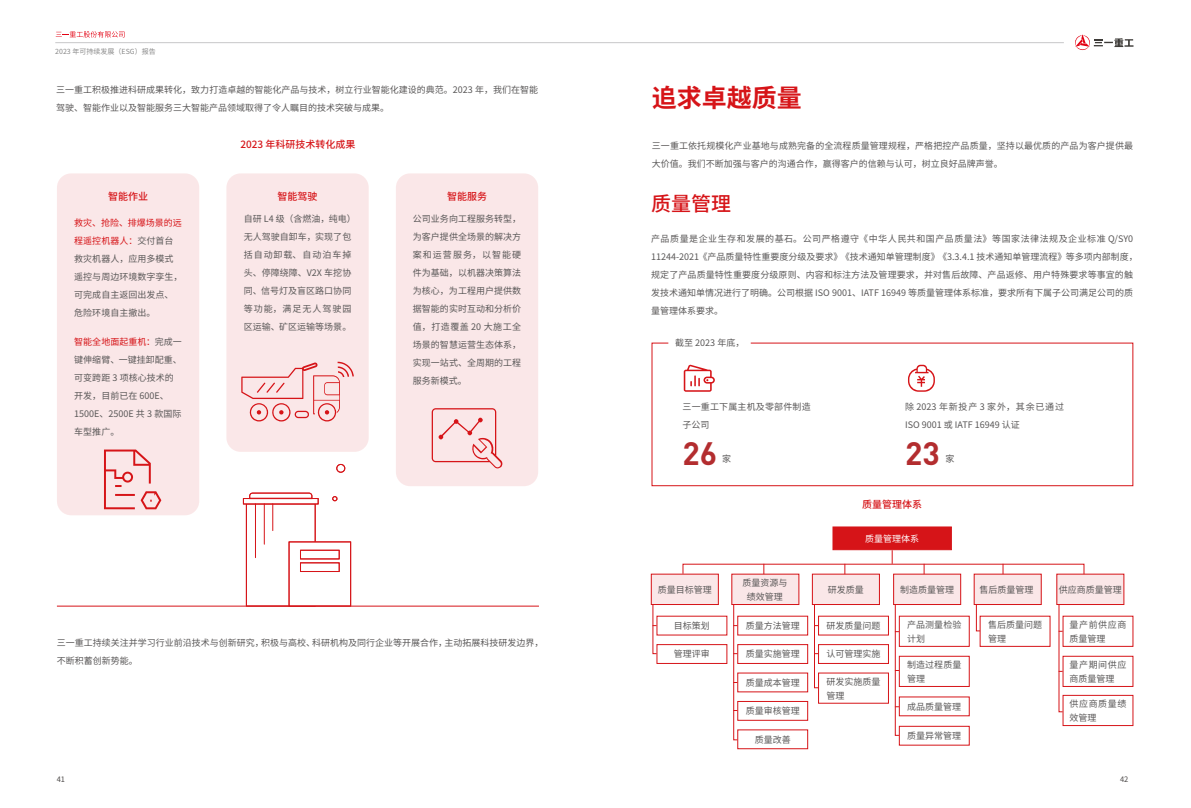
<style>
.page{position:relative;width:1191px;height:808px;background:#fff}
.page>*{position:absolute;margin:0;border:0;box-sizing:border-box;transform-origin:0 0}
.t1{font:700 32px "DIN";color:#b32d2f}
.t2{font:700 25px "Source Han Sans CN";color:#d61418}
.t3{font:500 20px "Source Han Sans CN";color:#d61418}
.t4{font:500 10px "Source Han Sans CN";color:#d61418}
.t5{font:9px/18px "Source Han Sans CN";color:#595757}
.t6{font:9px/14px "Source Han Sans CN";letter-spacing:.06em;color:#595757}
.t7{font:9px/18px "Source Han Sans CN";letter-spacing:.02em;color:#595757}
.t8{font:9px "Source Han Sans CN";color:#fff}
.t9{font:7.5px "Source Han Sans CN";color:#4c4948}
.t10{font:7px "Source Han Sans CN";color:#898989}
.s1{color:#d61418}
</style>
<div class="page">
<svg style="left:56px;top:31px;width:68px;height:7px"></svg>
<hr style="left:55px;top:42px;width:1008px;height:1px;background:#c7c7c9">
<svg style="left:1075px;top:35px;width:58px;height:15px"></svg>
<div style="left:651px;top:574px;width:67px;height:30px;background:#fae7e8"></div>
<div style="left:732px;top:574px;width:67px;height:30px;background:#fae7e8"></div>
<div style="left:812px;top:574px;width:67px;height:30px;background:#fae7e8"></div>
<div style="left:893px;top:574px;width:67px;height:30px;background:#fae7e8"></div>
<div style="left:974px;top:574px;width:67px;height:30px;background:#fae7e8"></div>
<div style="left:1056px;top:574px;width:67px;height:30px;background:#fae7e8"></div>
<div style="left:832px;top:526px;width:120px;height:24px;background:#d61418;border:1px solid #d61418"></div>
<svg style="left:651px;top:342px;width:482px;height:145px"></svg>
<svg style="left:683px;top:365px;width:32px;height:27px"></svg>
<svg style="left:908px;top:365px;width:27px;height:27px"></svg>
<div style="left:651px;top:574px;width:67px;height:31px;border:1px solid #d61418"></div>
<div style="left:656px;top:644px;width:71px;height:20px;border:1px solid #d61418"></div>
<div style="left:731px;top:574px;width:68px;height:31px;border:1px solid #d61418"></div>
<div style="left:737px;top:644px;width:71px;height:20px;border:1px solid #d61418"></div>
<div style="left:737px;top:701px;width:71px;height:20px;border:1px solid #d61418"></div>
<div style="left:737px;top:729px;width:71px;height:20px;border:1px solid #d61418"></div>
<div style="left:812px;top:574px;width:67px;height:31px;border:1px solid #d61418"></div>
<div style="left:818px;top:644px;width:71px;height:20px;border:1px solid #d61418"></div>
<div style="left:893px;top:574px;width:68px;height:31px;border:1px solid #d61418"></div>
<div style="left:899px;top:616px;width:70px;height:31px;border:1px solid #d61418"></div>
<div style="left:899px;top:656px;width:70px;height:31px;border:1px solid #d61418"></div>
<div style="left:899px;top:726px;width:70px;height:19px;border:1px solid #d61418"></div>
<div style="left:973px;top:574px;width:68px;height:31px;border:1px solid #d61418"></div>
<div style="left:979px;top:616px;width:71px;height:31px;border:1px solid #d61418"></div>
<div style="left:1056px;top:574px;width:68px;height:31px;border:1px solid #d61418"></div>
<div style="left:1062px;top:616px;width:71px;height:31px;border:1px solid #d61418"></div>
<div style="left:1062px;top:656px;width:71px;height:31px;border:1px solid #d61418"></div>
<div style="left:1062px;top:695px;width:71px;height:31px;border:1px solid #d61418"></div>
<svg style="left:682px;top:550px;width:402px;height:25px"></svg>
<svg style="left:975px;top:604px;width:5px;height:28px"></svg>
<svg style="left:652px;top:604px;width:5px;height:50px"></svg>
<svg style="left:813px;top:604px;width:6px;height:84px"></svg>
<svg style="left:1058px;top:604px;width:5px;height:108px"></svg>
<svg style="left:894px;top:604px;width:5px;height:132px"></svg>
<svg style="left:733px;top:604px;width:5px;height:136px"></svg>
<div style="left:226px;top:173px;width:143px;height:279px;background:#fae7e8;border-radius:14px"></div>
<div style="left:57px;top:173px;width:142px;height:342px;background:#fae7e8;border-radius:14px"></div>
<div style="left:396px;top:173px;width:142px;height:313px;background:#fae7e8;border-radius:14px"></div>
<hr style="left:57px;top:606px;width:482px;height:1px;background:#d61418">
<div style="left:336px;top:464px;width:9px;height:9px;background:#fff;border:1px solid #d61418;border-radius:50%"></div>
<div style="left:336px;top:464px;width:9px;height:9px;border:1px solid #d61418;border-radius:50%"></div>
<svg style="left:332px;top:496px;width:5px;height:5px"></svg>
<div style="left:246px;top:503px;width:70px;height:103px;background:#fff;border:1px solid #d61418"></div>
<div style="left:246px;top:503px;width:69px;height:103px;border:1px solid #d61418"></div>
<div style="left:288px;top:541px;width:63px;height:65px;background:#fff"></div>
<div style="left:289px;top:541px;width:62px;height:65px;border:1px solid #d61418"></div>
<div style="left:300px;top:550px;width:40px;height:9px;background:#fff;border:1px solid #d61418"></div>
<div style="left:300px;top:550px;width:39px;height:9px;border:1px solid #d61418"></div>
<div style="left:300px;top:562px;width:40px;height:10px;background:#fff;border:1px solid #d61418"></div>
<div style="left:300px;top:562px;width:39px;height:10px;border:1px solid #d61418"></div>
<div style="left:243px;top:498px;width:75px;height:6px;border:1px solid #d61418"></div>
<svg style="left:249px;top:492px;width:64px;height:66px"></svg>
<svg style="left:241px;top:362px;width:113px;height:59px"></svg>
<svg style="left:104px;top:449px;width:57px;height:60px"></svg>
<svg style="left:432px;top:408px;width:70px;height:60px"></svg>
<p class="t10" style="left:55px;top:48px;width:102px">2023 年可持续发展（ESG）报告</p>
<p class="t5" style="left:56px;top:81px;width:484px">三一重工积极推进科研成果转化，致力打造卓越的智能化产品与技术，树立行业智能化建设的典范。2023 年，我们在智能驾驶、智能作业以及智能服务三大智能产品领域取得了令人瞩目的技术突破与成果。</p>
<p class="t4" style="left:240px;top:139px;width:117px">2023 年科研技术转化成果</p>
<p class="t4" style="left:108px;top:191px;width:41px">智能作业</p>
<p class="t4" style="left:277px;top:191px;width:41px">智能驾驶</p>
<p class="t4" style="left:447px;top:191px;width:41px">智能服务</p>
<p class="t5" style="left:244px;top:210px;width:114px">自研 L4 级（含燃油，纯电）无人驾驶自卸车，实现了包括自动卸载、自动泊车掉头、停障绕障、V2X 车挖协同、信号灯及盲区路口协同等功能，满足无人驾驶园区运输、矿区运输等场景。</p>
<p class="t5" style="left:413px;top:210px;width:110px;text-align:justify">公司业务向工程服务转型，为客户提供全场景的解决方案和运营服务，以智能硬件为基础，以机器决策算法为核心，为工程用户提供数据智能的实时互动和分析价值，打造覆盖 20 大施工全场景的智慧运营生态体系，实现一站式、全周期的工程服务新模式。</p>
<p class="t5" style="left:74px;top:214px;width:109px"><span class="s1">救灾、抢险、排爆场景的远程遥控机器人：</span>交付首台救灾机器人，应用多模式遥控与周边环境数字孪生，可完成自主返回出发点、危险环境自主撤出。</p>
<p class="t5" style="left:74px;top:333px;width:109px"><span class="s1">智能全地面起重机：</span>完成一键伸缩臂、一键挂卸配重、可变跨距 3 项核心技术的开发，目前已在 600E、<br>1500E、2500E 共 3 款国际车型推广。</p>
<p class="t5" style="left:57px;top:634px;width:488px">三一重工持续关注并学习行业前沿技术与创新研究，积极与高校、科研机构及同行企业等开展合作，主动拓展科技研发边界，不断积蓄创新势能。</p>
<h2 class="t2" style="left:652px;top:85px;width:151px">追求卓越质量</h2>
<p class="t5" style="left:652px;top:137px;width:483px">三一重工依托规模化产业基地与成熟完备的全流程质量管理规程，严格把控产品质量，坚持以最优质的产品为客户提供最大价值。我们不断加强与客户的沟通合作，赢得客户的信赖与认可，树立良好品牌声誉。</p>
<h3 class="t3" style="left:651px;top:193px;width:81px">质量管理</h3>
<p class="t5" style="left:651px;top:230px;width:488px">产品质量是企业生存和发展的基石。公司严格遵守《中华人民共和国产品质量法》等国家法律法规及企业标准 Q/SY0<br>11244-2021《产品质量特性重要度分级及要求》《技术通知单管理制度》《3.3.4.1 技术通知单管理流程》等多项内部制度，规定了产品质量特性重要度分级原则、内容和标注方法及管理要求，并对售后故障、产品返修、用户特殊要求等事宜的触发技术通知单情况进行了明确。公司根据 ISO 9001、IATF 16949 等质量管理体系标准，要求所有下属子公司满足公司的质量管理体系要求。</p>
<p class="t5" style="left:675px;top:334px;width:71px">截至 2023 年底，</p>
<p class="t7" style="left:682px;top:398px;width:130px">三一重工下属主机及零部件制造子公司</p>
<p class="t5" style="left:905px;top:398px;width:160px">除 2023 年新投产 3 家外，其余已通过<br>ISO 9001 或 IATF 16949 认证</p>
<h1 class="t1" style="left:682px;top:432px;width:36px">26</h1>
<h1 class="t1" style="left:905px;top:432px;width:36px">23</h1>
<p class="t5" style="left:722px;top:449px;width:10px">家</p>
<p class="t5" style="left:945px;top:449px;width:10px">家</p>
<p class="t4" style="left:862px;top:499px;width:61px">质量管理体系</p>
<p class="t5" style="left:658px;top:581px;width:55px">质量目标管理</p>
<p class="t5" style="left:674px;top:617px;width:37px">目标策划</p>
<p class="t5" style="left:674px;top:645px;width:37px">管理评审</p>
<p class="t5" style="left:742px;top:576px;width:46px;line-height:14px;text-align:center">质量资源与绩效管理</p>
<p class="t5" style="left:745px;top:617px;width:55px">质量方法管理</p>
<p class="t5" style="left:745px;top:645px;width:55px">质量实施管理</p>
<p class="t5" style="left:745px;top:674px;width:55px">质量成本管理</p>
<p class="t5" style="left:745px;top:702px;width:55px">质量审核管理</p>
<p class="t5" style="left:754px;top:731px;width:37px">质量改善</p>
<p class="t8" style="left:865px;top:533px;width:55px">质量管理体系</p>
<p class="t5" style="left:828px;top:581px;width:37px">研发质量</p>
<p class="t5" style="left:826px;top:617px;width:55px">研发质量问题</p>
<p class="t5" style="left:826px;top:645px;width:55px">认可管理实施</p>
<p class="t5" style="left:826px;top:674px;width:55px;line-height:14px">研发实施质量管理</p>
<p class="t5" style="left:900px;top:581px;width:55px">制造质量管理</p>
<p class="t5" style="left:979px;top:581px;width:55px">售后质量管理</p>
<p class="t5" style="left:988px;top:618px;width:55px;line-height:14px">售后质量问题管理</p>
<p class="t5" style="left:907px;top:617px;width:56px;line-height:14px">产品测量检验计划</p>
<p class="t5" style="left:907px;top:658px;width:56px;line-height:14px">制造过程质量管理</p>
<p class="t5" style="left:907px;top:698px;width:55px">成品质量管理</p>
<p class="t5" style="left:907px;top:727px;width:55px">质量异常管理</p>
<p class="t5" style="left:1058px;top:581px;width:64px">供应商质量管理</p>
<p class="t6" style="left:1069px;top:618px;width:58px">量产前供应商质量管理</p>
<p class="t6" style="left:1069px;top:658px;width:58px">量产期间供应商质量管理</p>
<p class="t6" style="left:1069px;top:697px;width:58px">供应商质量绩效管理</p>
<p class="t9" style="left:57px;top:775px;width:10px">41</p>
<p class="t9" style="left:1120px;top:775px;width:10px">42</p>
</div>
